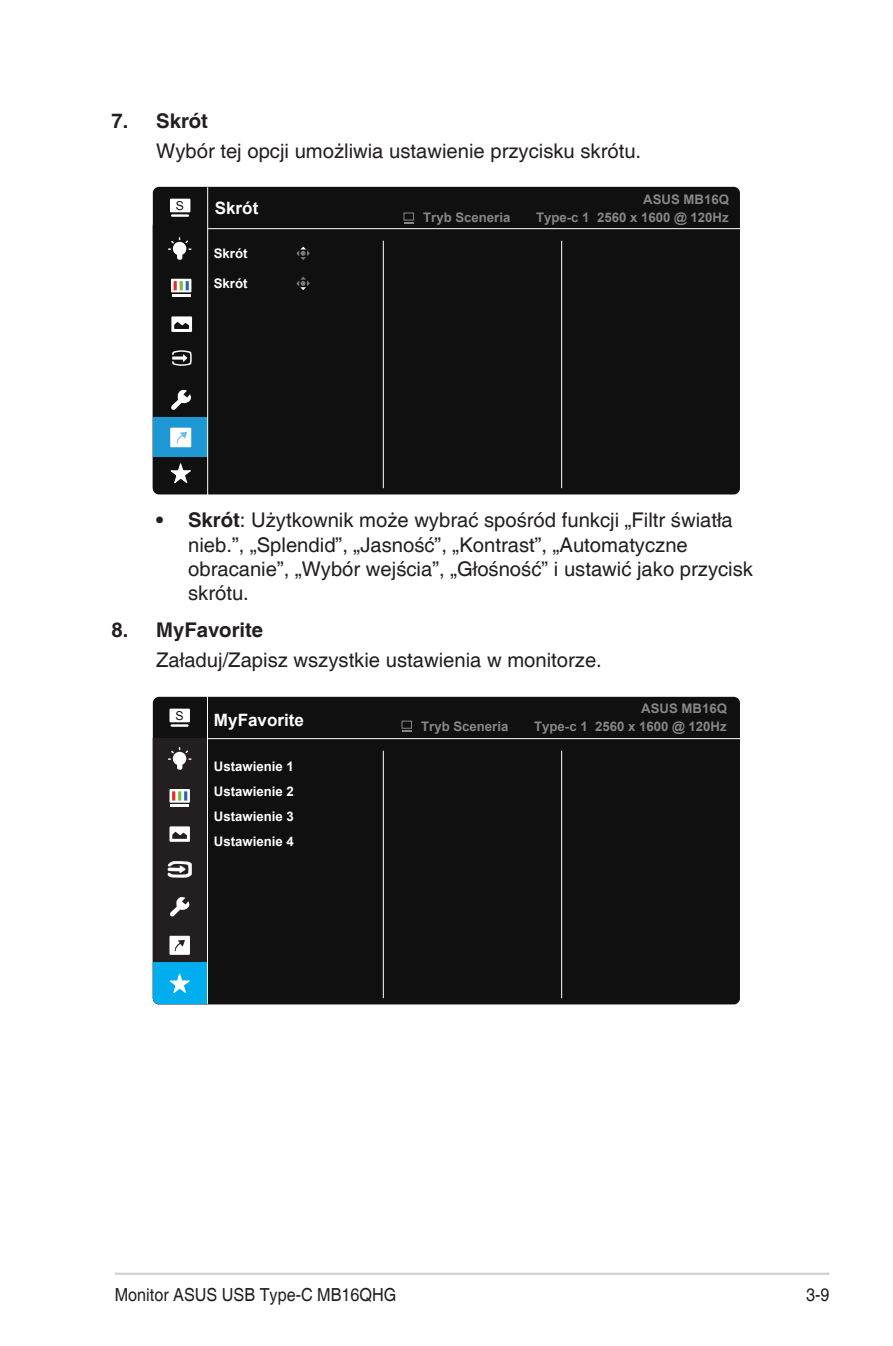
<style>
.page{position:relative;width:893px;height:1346px;background:#fff}
.page>*{position:absolute;margin:0;border:0;box-sizing:border-box;transform-origin:0 0}
.Body_Text_Indent{font:20.25px/24.3px "Helvetica";color:#231f20}
.OSD_Item{font:700 20.25px "Helvetica";color:#231f20}
.t1{font:18px "Helvetica";color:#231f20;scale:.9 1}
.t2{font:700 17.1px "Arial";color:#fff}
.t3{font:700 13.28px/25px "Arial";color:#fff}
.t4{font:12.15px "Arial";color:#101010}
.s1{font-weight:700}
</style>
<div class="page">
<hr style="left:115px;top:1272px;width:714px;height:3px;background:#d1d2d4">
<div style="left:153px;top:187px;width:587px;height:307px;background:#101010;border-radius:6px"></div>
<hr style="left:153px;top:228px;width:587px;height:1px;background:#fff">
<hr style="left:383px;top:241px;width:1px;height:247px;background:#fff">
<hr style="left:561px;top:241px;width:1px;height:247px;background:#fff">
<div style="left:170px;top:199px;width:20px;height:13px;background:#fff"></div>
<hr style="left:171px;top:214px;width:18px;height:3px;background:#fff">
<hr style="left:207px;top:187px;width:1px;height:308px;background:#fff">
<svg style="left:153px;top:224px;width:55px;height:270px"></svg>
<svg style="left:404px;top:222px;width:9px;height:2px"></svg>
<svg style="left:296px;top:247px;width:14px;height:13px"></svg>
<svg style="left:296px;top:277px;width:14px;height:13px"></svg>
<div style="left:153px;top:697px;width:587px;height:307px;background:#101010;border-radius:6px"></div>
<hr style="left:153px;top:738px;width:587px;height:1px;background:#fff">
<hr style="left:383px;top:751px;width:1px;height:247px;background:#fff">
<hr style="left:561px;top:751px;width:1px;height:247px;background:#fff">
<div style="left:169px;top:709px;width:21px;height:13px;background:#fff"></div>
<hr style="left:171px;top:724px;width:18px;height:3px;background:#fff">
<hr style="left:207px;top:697px;width:1px;height:306px;background:#fff">
<svg style="left:153px;top:738px;width:55px;height:266px;background:#3a505a"></svg>
<svg style="left:402px;top:730px;width:10px;height:2px"></svg>
<p class="OSD_Item" style="left:112px;top:108px;width:98px">7. Skrót</p>
<p class="Body_Text_Indent" style="left:156px;top:140px;width:486px">Wybór tej opcji umożliwia ustawienie przycisku skrótu.</p>
<p class="t4" style="left:176px;top:198px;width:10px">S</p>
<p class="t2" style="left:215px;top:196px;width:45px">Skrót</p>
<p class="t3" style="left:423px;top:205px;width:89px">Tryb Sceneria</p>
<p class="t3" style="left:536px;top:205px;width:194px">Type-c 1 2560 x 1600 @ 120Hz</p>
<p class="t3" style="left:643px;top:187px;width:87px">ASUS MB16Q</p>
<p class="t3" style="left:214px;top:241px;width:35px">Skrót</p>
<p class="t3" style="left:214px;top:271px;width:35px">Skrót</p>
<p class="Body_Text_Indent" style="left:188px;top:509px;width:566px;text-indent:-32px"><span class="s1">• Skrót</span>: Użytkownik może wybrać spośród funkcji „Filtr światła nieb.”, „Splendid”, „Jasność”, „Kontrast”, „Automatyczne obracanie”, „Wybór wejścia”, „Głośność” i ustawić jako przycisk skrótu.</p>
<p class="OSD_Item" style="left:112px;top:618px;width:153px">8. MyFavorite</p>
<p class="Body_Text_Indent" style="left:156px;top:649px;width:447px">Załaduj/Zapisz wszystkie ustawienia w monitorze.</p>
<p class="t4" style="left:175px;top:708px;width:10px">S</p>
<p class="t2" style="left:214px;top:708px;width:92px">MyFavorite</p>
<p class="t3" style="left:214px;top:754px;width:81px">Ustawienie 1<br>Ustawienie 2</p>
<p class="t3" style="left:214px;top:804px;width:81px">Ustawienie 3</p>
<p class="t3" style="left:214px;top:829px;width:81px">Ustawienie 4</p>
<p class="t3" style="left:641px;top:695px;width:87px">ASUS MB16Q</p>
<p class="t3" style="left:421px;top:713px;width:89px">Tryb Sceneria</p>
<p class="t3" style="left:534px;top:713px;width:194px">Type-c 1 2560 x 1600 @ 120Hz</p>
<p class="t1" style="left:115px;top:1284px;width:315px">Monitor ASUS USB Type-C MB16QHG</p>
<p class="t1" style="left:806px;top:1284px;width:28px">3-9</p>
</div>
